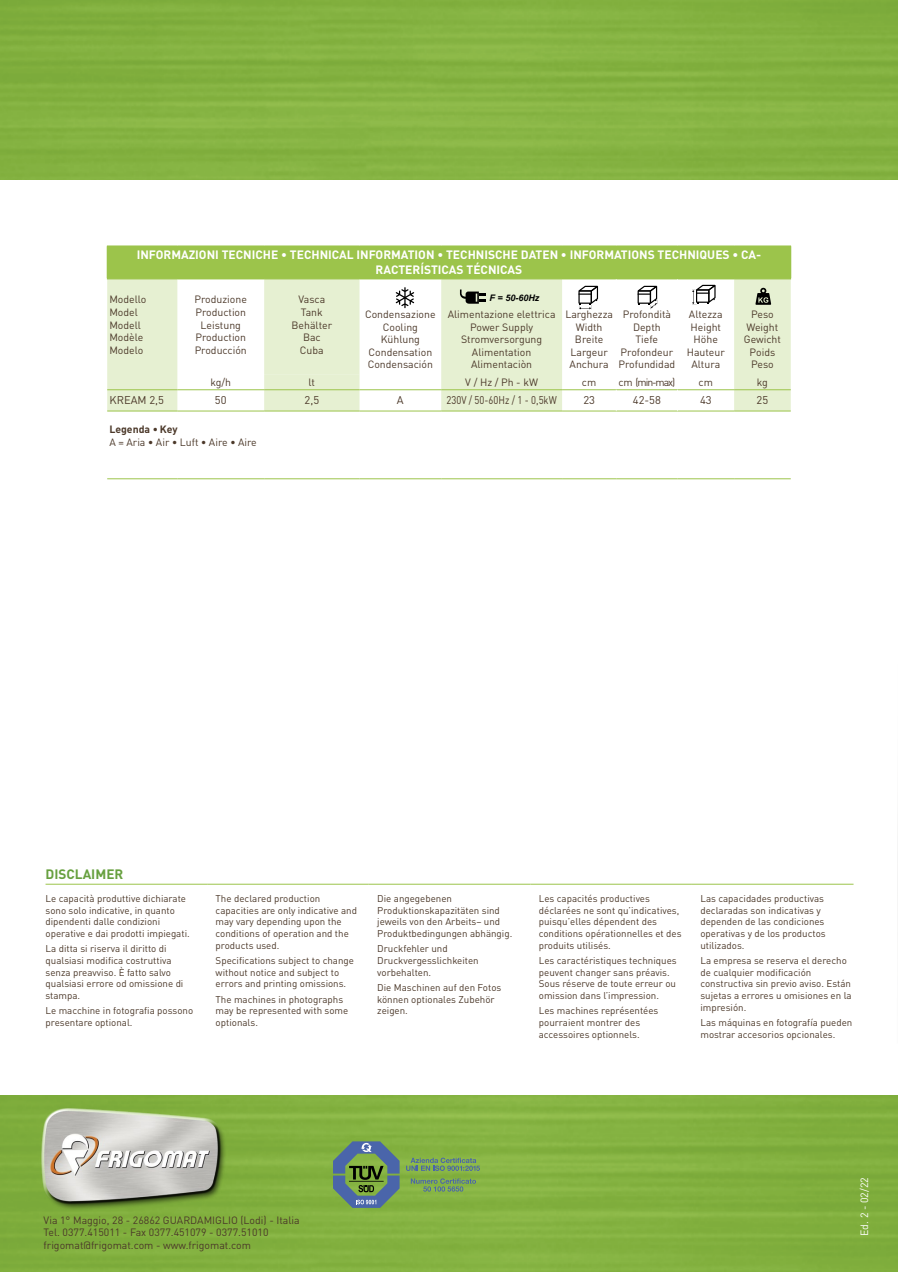
<style>
.page{position:relative;width:898px;height:1272px;background:#fff}
.page>*{position:absolute;margin:0;border:0;box-sizing:border-box;transform-origin:0 0}
.t1{font:700 13.5px "DIN Pro";color:#67a03f}
.t2{font:700 12px/14.4px "DIN Pro";color:#fff;text-align:center}
.t3{font:11.1px "DIN Pro";color:#4b3829}
.t4{font:11.1px "DIN Pro";color:#4b3829;scale:.85 1}
.t5{font:10.5px/12.6px "DIN Pro";color:#4b3829;text-align:center}
.t6{font:10.5px "DIN Pro";color:#fff}
.t7{font:9.75px/11.7px "DIN Pro";color:#4b3829}
.t8{font:italic 700 9px "Arial";color:#000}
.s1{font-weight:700}
</style>
<div class="page">
<img style="left:0;top:1095px;width:897px;height:176px">
<div style="left:0;top:0;width:897px;height:180px;background:#85b341"></div>
<hr style="left:45px;top:883px;width:162px;height:1px;background:#9cc44b">
<hr style="left:207px;top:883px;width:161px;height:1px;background:#9cc44b">
<hr style="left:368px;top:883px;width:162px;height:1px;background:#9cc44b">
<hr style="left:530px;top:883px;width:161px;height:1px;background:#9cc44b">
<hr style="left:691px;top:883px;width:162px;height:1px;background:#9cc44b">
<img style="left:18px;top:1095px;width:223px;height:129px">
<svg style="left:333px;top:1141px;width:66px;height:66px;background:#628271"></svg>
<svg style="left:410px;top:1178px;width:66px;height:13px"></svg>
<svg style="left:406px;top:1157px;width:74px;height:13px"></svg>
<div style="left:107px;top:246px;width:683px;height:33px;background:#9cc44b"></div>
<svg style="left:107px;top:279px;width:157px;height:131px"></svg>
<svg style="left:264px;top:279px;width:526px;height:131px;fill:#e6f0d2"></svg>
<hr style="left:790px;top:246px;width:1px;height:32px;background:#9cc44b">
<hr style="left:107px;top:389px;width:70px;height:1px;background:#9cc44b">
<hr style="left:177px;top:389px;width:87px;height:1px;background:#9cc44b">
<hr style="left:264px;top:389px;width:95px;height:1px;background:#9cc44b">
<hr style="left:359px;top:389px;width:82px;height:1px;background:#9cc44b">
<hr style="left:562px;top:389px;width:54px;height:1px;background:#9cc44b">
<hr style="left:677px;top:389px;width:56px;height:1px;background:#9cc44b">
<hr style="left:733px;top:389px;width:57px;height:1px;background:#9cc44b">
<hr style="left:177px;top:410px;width:87px;height:1px;background:#9cc44b">
<hr style="left:264px;top:410px;width:95px;height:1px;background:#9cc44b">
<hr style="left:107px;top:478px;width:70px;height:1px;background:#9cc44b">
<hr style="left:177px;top:478px;width:87px;height:1px;background:#9cc44b">
<hr style="left:264px;top:478px;width:95px;height:1px;background:#9cc44b">
<hr style="left:359px;top:478px;width:82px;height:1px;background:#9cc44b">
<hr style="left:441px;top:478px;width:121px;height:1px;background:#9cc44b">
<hr style="left:562px;top:478px;width:54px;height:1px;background:#9cc44b">
<hr style="left:616px;top:478px;width:61px;height:1px;background:#9cc44b">
<hr style="left:677px;top:478px;width:56px;height:1px;background:#9cc44b">
<hr style="left:733px;top:478px;width:57px;height:1px;background:#9cc44b">
<hr style="left:441px;top:389px;width:121px;height:1px;background:#9cc44b">
<hr style="left:359px;top:410px;width:82px;height:1px;background:#9cc44b">
<hr style="left:441px;top:410px;width:121px;height:1px;background:#9cc44b">
<hr style="left:562px;top:410px;width:54px;height:1px;background:#9cc44b">
<hr style="left:677px;top:410px;width:56px;height:1px;background:#9cc44b">
<hr style="left:733px;top:410px;width:57px;height:1px;background:#9cc44b">
<hr style="left:615px;top:279px;width:1px;height:96px;background:#fff">
<hr style="left:677px;top:279px;width:1px;height:96px;background:#fff">
<hr style="left:616px;top:389px;width:61px;height:1px;background:#9cc44b">
<hr style="left:616px;top:410px;width:61px;height:1px;background:#9cc44b">
<svg style="left:615px;top:375px;width:1px;height:35px"></svg>
<svg style="left:677px;top:375px;width:1px;height:35px"></svg>
<hr style="left:107px;top:410px;width:70px;height:1px;background:#9cc44b">
<svg style="left:395px;top:287px;width:19px;height:21px"></svg>
<svg style="left:460px;top:289px;width:26px;height:15px"></svg>
<svg style="left:755px;top:288px;width:15px;height:17px"></svg>
<svg style="left:637px;top:286px;width:20px;height:23px"></svg>
<svg style="left:691px;top:285px;width:24px;height:20px"></svg>
<svg style="left:578px;top:286px;width:19px;height:23px"></svg>
<p class="t2" style="left:137px;top:246px;width:626px">INFORMAZIONI TECNICHE • TECHNICAL INFORMATION • TECHNISCHE DATEN • INFORMATIONS TECHNIQUES • CA-<br>RACTERÍSTICAS TÉCNICAS</p>
<p class="t5" style="left:109px;top:292px;width:39px;text-align:left">Modello<br>Model<br>Modell<br>Modèle<br>Modelo</p>
<p class="t5" style="left:194px;top:292px;width:54px">Produzione<br>Production<br>Leistung<br>Production<br>Producción</p>
<p class="t5" style="left:291px;top:292px;width:42px">Vasca<br>Tank<br>Behälter<br>Bac<br>Cuba</p>
<p class="t8" style="left:489px;top:292px;width:51px">F = 50-60Hz</p>
<p class="t5" style="left:365px;top:307px;width:72px">Condensazione<br>Cooling<br>Kühlung<br>Condensation<br>Condensación</p>
<p class="t5" style="left:447px;top:307px;width:109px">Alimentazione elettrica<br>Power Supply<br>Stromversorgung<br>Alimentation<br>Alimentaciòn</p>
<p class="t5" style="left:565px;top:307px;width:49px">Larghezza<br>Width<br>Breite<br>Largeur<br>Anchura</p>
<p class="t5" style="left:618px;top:307px;width:58px">Profondità<br>Depth<br>Tiefe<br>Profondeur<br>Profundidad</p>
<p class="t5" style="left:686px;top:307px;width:40px">Altezza<br>Height<br>Höhe<br>Hauteur<br>Altura</p>
<p class="t5" style="left:743px;top:307px;width:39px">Peso<br>Weight<br>Gewicht<br>Poids<br>Peso</p>
<p class="t5" style="left:210px;top:375px;width:22px">kg/h</p>
<p class="t5" style="left:308px;top:375px;width:8px">lt</p>
<p class="t5" style="left:465px;top:375px;width:74px">V / Hz / Ph - kW</p>
<p class="t5" style="left:581px;top:375px;width:16px">cm</p>
<p class="t5" style="left:618px;top:375px;width:58px">cm (min-max)</p>
<p class="t5" style="left:698px;top:375px;width:16px">cm</p>
<p class="t5" style="left:756px;top:375px;width:12px">kg</p>
<p class="t3" style="left:109px;top:391px;width:56px">KREAM 2,5</p>
<p class="t3" style="left:215px;top:391px;width:13px">50</p>
<p class="t3" style="left:304px;top:391px;width:16px">2,5</p>
<p class="t3" style="left:397px;top:391px;width:8px">A</p>
<p class="t4" style="left:446px;top:391px;width:131px">230V / 50-60Hz / 1 - 0,5kW</p>
<p class="t3" style="left:583px;top:391px;width:13px">23</p>
<p class="t3" style="left:632px;top:391px;width:30px">42-58</p>
<p class="t3" style="left:699px;top:391px;width:13px">43</p>
<p class="t3" style="left:756px;top:391px;width:13px">25</p>
<p class="t5" style="left:109px;top:422px;width:149px;text-align:left"><span class="s1">Legenda • Key<br></span>A = Aria <span class="s1">•</span> Air <span class="s1">•</span> Luft <span class="s1">•</span> Aire <span class="s1">•</span> Aire</p>
<h1 class="t1" style="left:45px;top:862px;width:79px">DISCLAIMER</h1>
<p class="t7" style="left:45px;top:891px;width:146px">Le capacità produttive dichiarate sono solo indicative, in quanto dipendenti dalle condizioni operative e dai prodotti impiegati.</p>
<p class="t7" style="left:45px;top:941px;width:139px">La ditta si riserva il diritto di qualsiasi modifica costruttiva senza preavviso. È fatto salvo qualsiasi errore od omissione di stampa.</p>
<p class="t7" style="left:45px;top:1003px;width:149px">Le macchine in fotografia possono presentare optional.</p>
<p class="t7" style="left:215px;top:891px;width:143px">The declared production capacities are only indicative and may vary depending upon the conditions of operation and the products used.</p>
<p class="t7" style="left:215px;top:953px;width:140px">Specifications subject to change without notice and subject to errors and printing omissions.</p>
<p class="t7" style="left:215px;top:992px;width:134px">The machines in photographs may be represented with some optionals.</p>
<p class="t7" style="left:377px;top:891px;width:136px">Die angegebenen<br>Produktionskapazitäten sind jeweils von den Arbeits– und<br>Produktbedingungen abhängig.</p>
<p class="t7" style="left:377px;top:941px;width:103px">Druckfehler und<br>Druckvergesslichkeiten vorbehalten.</p>
<p class="t7" style="left:377px;top:980px;width:126px">Die Maschinen auf den Fotos können optionales Zubehör zeigen.</p>
<p class="t7" style="left:538px;top:891px;width:144px">Les capacités productives déclarées ne sont qu’indicatives, puisqu’elles dépendent des conditions opérationnelles et des produits utilisés.</p>
<p class="t7" style="left:538px;top:953px;width:139px">Les caractéristiques techniques peuvent changer sans préavis.<br>Sous réserve de toute erreur ou omission dans l’impression.</p>
<p class="t7" style="left:538px;top:1003px;width:121px">Les machines représentées pourraient montrer des accessoires optionnels.</p>
<p class="t7" style="left:700px;top:891px;width:127px">Las capacidades productivas declaradas son indicativas y dependen de las condiciones operativas y de los productos utilizados.</p>
<p class="t7" style="left:700px;top:953px;width:153px">La empresa se reserva el derecho de cualquier modificación constructiva sin previo aviso. Están sujetas a errores u omisiones en la impresión.</p>
<p class="t7" style="left:700px;top:1015px;width:153px">Las máquinas en fotografía pueden mostrar accesorios opcionales.</p>
<p class="t5" style="left:44px;top:1212px;width:257px;text-align:left">Via 1° Maggio, 28 - 26862 GUARDAMIGLIO (Lodi) - Italia<br>Tel. 0377.415011 - Fax 0377.451079 - 0377.51010 frigomat@frigomat.com - www.frigomat.com</p>
<p class="t6" style="left:855px;top:1235px;width:60px;rotate:-90deg">Ed. 2 - 02/22</p>
</div>
